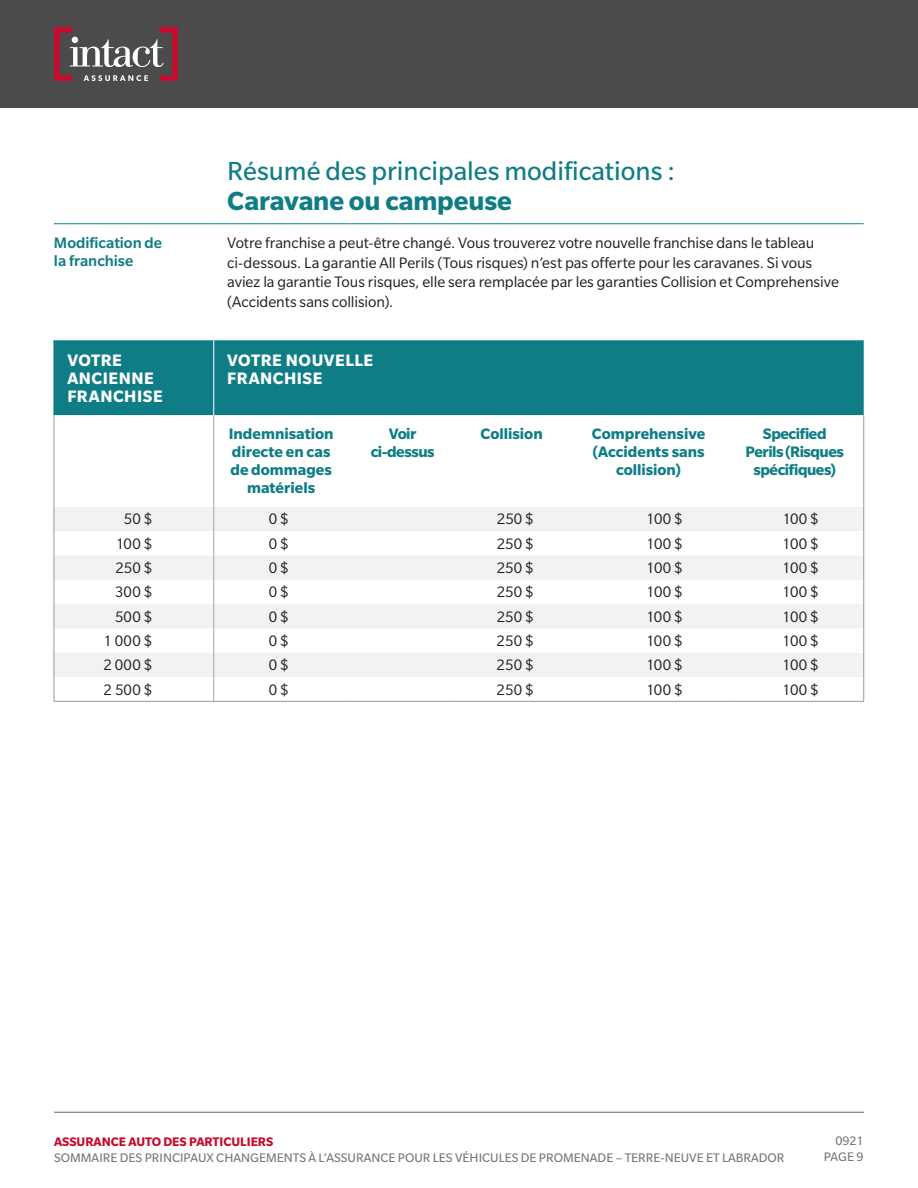
<style>
.page{position:relative;width:918px;height:1188px;background:#fff}
.page>*{position:absolute;margin:0;border:0;box-sizing:border-box;transform-origin:0 0}
.t1{font:28.5px "Slate Std";color:#0f7d85}
.Display{font:700 28.5px "Slate Std";letter-spacing:-.005em;color:#0f7d85}
.t2{font:700 18px/18px "Slate Std";letter-spacing:.03em;color:#fff}
.Body{font:16.5px/19.5px "Slate Std";letter-spacing:-.005em;color:#1e1e1e}
.Subhead_Bold{font:700 16.5px/18px "Slate Std";color:#0f7d85;text-align:center}
.Subhead_Bold-2{font:700 16.5px/18px "Slate Std";letter-spacing:-.03em;color:#0f7d85;text-align:center}
.Subhead{font:500 16.5px/18px "Slate Std";color:#0f7d85}
.t3{font:13.5px/16.2px "Slate Std";color:#787878;text-align:right}
.t4{font:700 13.5px "Slate Std";color:#c60c30}
</style>
<div class="page">
<div style="left:0;top:0;width:918px;height:108px;background:#4b4b4b"></div>
<hr style="left:54px;top:1112px;width:810px;height:1px;background:#666">
<svg style="left:54px;top:27px;width:124px;height:54px"></svg>
<div style="left:55px;top:340px;width:809px;height:75px;background:#0f7d85"></div>
<svg style="left:55px;top:507px;width:808px;height:170px;fill:#f2f2f2"></svg>
<hr style="left:213px;top:415px;width:1px;height:92px;background:#a5a5a5">
<svg style="left:213px;top:507px;width:1px;height:194px"></svg>
<hr style="left:54px;top:223px;width:160px;height:1px;background:#0f7d85">
<hr style="left:214px;top:223px;width:137px;height:1px;background:#0f7d85">
<hr style="left:351px;top:223px;width:103px;height:1px;background:#0f7d85">
<hr style="left:454px;top:223px;width:117px;height:1px;background:#0f7d85">
<hr style="left:571px;top:223px;width:158px;height:1px;background:#0f7d85">
<hr style="left:729px;top:223px;width:135px;height:1px;background:#0f7d85">
<hr style="left:54px;top:415px;width:1px;height:92px;background:#999">
<svg style="left:54px;top:507px;width:1px;height:194px"></svg>
<hr style="left:54px;top:701px;width:160px;height:1px;background:#999">
<hr style="left:214px;top:701px;width:137px;height:1px;background:#999">
<hr style="left:351px;top:701px;width:103px;height:1px;background:#999">
<hr style="left:454px;top:701px;width:117px;height:1px;background:#999">
<hr style="left:571px;top:701px;width:158px;height:1px;background:#999">
<hr style="left:729px;top:701px;width:135px;height:1px;background:#999">
<hr style="left:54px;top:340px;width:1px;height:75px;background:#0f7d85">
<hr style="left:863px;top:415px;width:1px;height:92px;background:#999">
<svg style="left:863px;top:507px;width:1px;height:194px"></svg>
<hr style="left:213px;top:340px;width:1px;height:75px;background:#fff">
<p class="t1" style="left:227px;top:156px;width:449px">Résumé des principales modifications :</p>
<p class="Display" style="left:227px;top:186px;width:286px">Caravane ou campeuse</p>
<p class="Subhead" style="left:54px;top:234px;width:110px">Modification de la franchise</p>
<p class="Body" style="left:227px;top:233px;width:613px">Votre franchise a peut-être changé. Vous trouverez votre nouvelle franchise dans le tableau ci-dessous. La garantie All Perils (Tous risques) n’est pas offerte pour les caravanes. Si vous aviez la garantie Tous risques, elle sera remplacée par les garanties Collision et Comprehensive (Accidents sans collision).</p>
<h1 class="t2" style="left:67px;top:351px;width:97px">VOTRE<br>ANCIENNE<br>FRANCHISE</h1>
<h1 class="t2" style="left:227px;top:351px;width:148px">VOTRE NOUVELLE<br>FRANCHISE</h1>
<p class="Subhead_Bold" style="left:229px;top:425px;width:106px">Indemnisation directe en cas de dommages matériels</p>
<p class="Subhead_Bold-2" style="left:371px;top:425px;width:65px">Voir ci-dessus</p>
<p class="Subhead_Bold" style="left:481px;top:425px;width:64px">Collision</p>
<p class="Subhead_Bold" style="left:592px;top:425px;width:115px">Comprehensive (Accidents sans collision)</p>
<p class="Subhead_Bold-2" style="left:746px;top:425px;width:100px">Specified<br>Perils (Risques spécifiques)</p>
<p class="Body" style="left:124px;top:509px;width:30px">50 $</p>
<p class="Body" style="left:269px;top:509px;width:21px">0 $</p>
<p class="Body" style="left:497px;top:509px;width:38px">250 $</p>
<p class="Body" style="left:646px;top:509px;width:38px">100 $</p>
<p class="Body" style="left:782px;top:509px;width:38px">100 $</p>
<p class="Body" style="left:116px;top:534px;width:38px">100 $</p>
<p class="Body" style="left:269px;top:534px;width:21px">0 $</p>
<p class="Body" style="left:497px;top:534px;width:38px">250 $</p>
<p class="Body" style="left:646px;top:534px;width:38px">100 $</p>
<p class="Body" style="left:782px;top:534px;width:38px">100 $</p>
<p class="Body" style="left:115px;top:558px;width:38px">250 $</p>
<p class="Body" style="left:269px;top:558px;width:21px">0 $</p>
<p class="Body" style="left:497px;top:558px;width:38px">250 $</p>
<p class="Body" style="left:646px;top:558px;width:38px">100 $</p>
<p class="Body" style="left:782px;top:558px;width:38px">100 $</p>
<p class="Body" style="left:115px;top:582px;width:39px">300 $</p>
<p class="Body" style="left:269px;top:582px;width:21px">0 $</p>
<p class="Body" style="left:497px;top:582px;width:38px">250 $</p>
<p class="Body" style="left:646px;top:582px;width:38px">100 $</p>
<p class="Body" style="left:782px;top:582px;width:38px">100 $</p>
<p class="Body" style="left:115px;top:607px;width:39px">500 $</p>
<p class="Body" style="left:269px;top:607px;width:21px">0 $</p>
<p class="Body" style="left:497px;top:607px;width:38px">250 $</p>
<p class="Body" style="left:646px;top:607px;width:38px">100 $</p>
<p class="Body" style="left:782px;top:607px;width:38px">100 $</p>
<p class="Body" style="left:103px;top:631px;width:50px">1 000 $</p>
<p class="Body" style="left:269px;top:631px;width:21px">0 $</p>
<p class="Body" style="left:497px;top:631px;width:38px">250 $</p>
<p class="Body" style="left:646px;top:631px;width:38px">100 $</p>
<p class="Body" style="left:782px;top:631px;width:38px">100 $</p>
<p class="Body" style="left:103px;top:655px;width:50px">2 000 $</p>
<p class="Body" style="left:269px;top:655px;width:21px">0 $</p>
<p class="Body" style="left:497px;top:655px;width:38px">250 $</p>
<p class="Body" style="left:646px;top:655px;width:38px">100 $</p>
<p class="Body" style="left:782px;top:655px;width:38px">100 $</p>
<p class="Body" style="left:104px;top:679px;width:50px">2 500 $</p>
<p class="Body" style="left:269px;top:679px;width:21px">0 $</p>
<p class="Body" style="left:497px;top:679px;width:38px">250 $</p>
<p class="Body" style="left:646px;top:679px;width:38px">100 $</p>
<p class="Body" style="left:782px;top:679px;width:38px">100 $</p>
<p class="t4" style="left:54px;top:1135px;width:221px">ASSURANCE AUTO DES PARTICULIERS</p>
<p class="t3" style="left:54px;top:1150px;width:732px">SOMMAIRE DES PRINCIPAUX CHANGEMENTS À L’ASSURANCE POUR LES VÉHICULES DE PROMENADE – TERRE-NEUVE ET LABRADOR</p>
<p class="t3" style="left:824px;top:1132px;width:41px">0921<br>PAGE 9</p>
</div>
